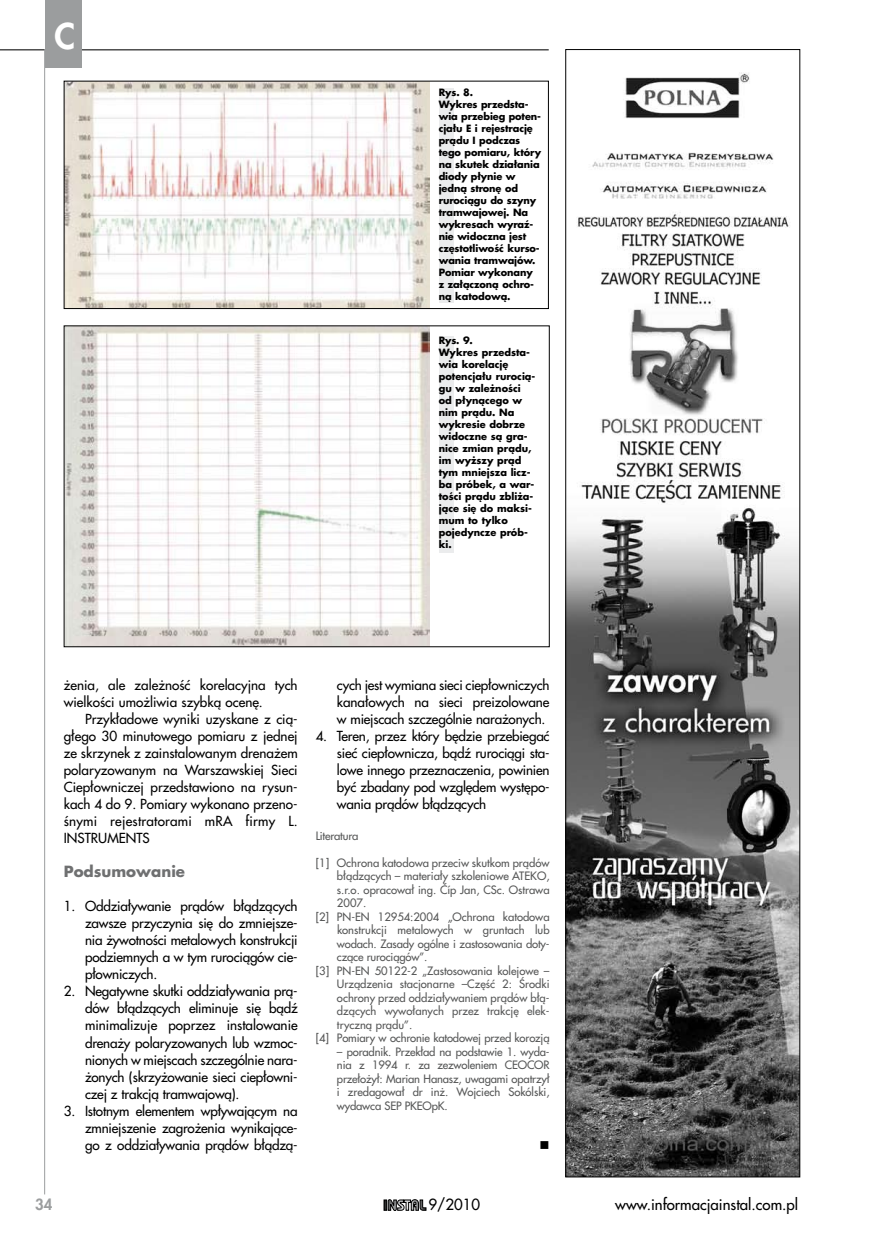
<style>
.page{position:relative;width:872px;height:1255px;background:#fff}
.page>*{position:absolute;margin:0;border:0;box-sizing:border-box;transform-origin:0 0}
.t1{font:800 34.5px "Futura CE";color:#fff}
.t2{font:500 15px "Futura CE";color:#000}
.t3{font:700 15px "Futura CE";color:#6f7071}
.t4{font:800 15px "Futura CE";color:#9b9d9e}
.t5{font:500 13.5px/17px "Futura CE";letter-spacing:-.015em;color:#000;text-align:justify}
.t6{font:13.5px "Wingdings";color:#000}
.t7{font:500 11.25px/13.5px "Futura CE";color:#565757;text-align:center}
.t8{font:700 9.75px/12px "Futura CE";letter-spacing:-.01em;color:#000}
</style>
<div class="page">
<hr style="left:0;top:49px;width:549px;height:1px;background:#000">
<div style="left:45px;top:0;width:37px;height:67px;background:#9b9d9e"></div>
<hr style="left:44px;top:49px;width:1px;height:1145px;background:#9b9d9e">
<svg style="left:383px;top:1199px;width:44px;height:12px"></svg>
<svg style="left:384px;top:1199px;width:42px;height:11px"></svg>
<img style="left:66px;top:327px;width:364px;height:318px">
<img style="left:66px;top:83px;width:364px;height:224px">
<div style="left:64px;top:81px;width:485px;height:228px;border:1px solid #000"></div>
<img style="left:567px;top:72px;width:231px;height:1103px">
<div style="left:565px;top:49px;width:235px;height:1128px;border:1px solid #000"></div>
<div style="left:439px;top:88px;width:14px;height:215px;background:#ebeced"></div>
<div style="left:439px;top:336px;width:14px;height:216px;background:#ebeced"></div>
<h1 class="t1" style="left:54px;top:12px;width:22px">C</h1>
<p class="t8" style="left:439px;top:86px;width:104px">Rys. 8.<br>Wykres przedsta&shy;wia przebieg poten&shy;cjału E i rejestrację prądu I podczas tego pomiaru, który na skutek działania diody płynie w jedną stronę od rurociągu do szyny tramwajowej. Na wykresach wyraź&shy;nie widoczna jest częstotliwość kurso&shy;wania tramwajów.<br>Pomiar wykonany<br>z załączoną ochro&shy;ną katodową.</p>
<p class="t8" style="left:439px;top:334px;width:98px">Rys. 9.<br>Wykres przedsta&shy;wia korelację potencjału rurocią&shy;gu w zależności od płynącego w nim prądu. Na wykresie dobrze widoczne są gra&shy;nice zmian prądu, im wyższy prąd tym mniejsza licz&shy;ba próbek, a war&shy;tości prądu zbliża&shy;jące się do maksi&shy;mum to tylko pojedyncze prób&shy;ki.</p>
<p class="t5" style="left:64px;top:675px;width:235px">żenia, ale zależność korelacyjna tych wielkości umożliwia szybką ocenę.</p>
<p class="t5" style="left:64px;top:709px;width:235px;text-indent:21px">Przykładowe wyniki uzyskane z cią&shy;głego 30 minutowego pomiaru z jednej ze skrzynek z zainstalowanym drenażem polaryzowanym na Warszawskiej S ieci Ciepłowniczej przedstawiono na rysun&shy;kach 4 do 9. Pomiary wykonano przeno&shy;śnymi rejestratorami mRA</p>
<p class="t5" style="left:246px;top:812px;width:54px">firmy L.</p>
<p class="t5" style="left:64px;top:829px;width:84px">INSTRUME NTS</p>
<p class="t3" style="left:64px;top:860px;width:123px">Podsumowanie</p>
<p class="t5" style="left:85px;top:897px;width:214px;text-indent:-21px">1. Oddziaływanie prądów błądzących zawsze przyczynia się do zmniejsze&shy;nia żywotności metalowych konstrukcji podziemnych a w tym rurociągów cie&shy;płowniczych.</p>
<p class="t5" style="left:85px;top:982px;width:214px;text-indent:-21px">2. Negatywne skutki oddziaływania prą&shy;dów błądzących eliminuje się bądź minimalizuje poprzez instalowanie drenaży polaryzowanych lub wzmoc&shy;nionych w miejscach szczególnie nara&shy;żonych (skrzyżowanie sieci ciepłowni&shy;czej z trakcją tramwajową).</p>
<p class="t5" style="left:85px;top:1101px;width:214px;text-indent:-21px">3. Istotnym elementem wpływającym na zmniejszenie zagrożenia wynikające&shy;go z oddziaływania prądów błądzą-</p>
<p class="t4" style="left:35px;top:1193px;width:19px">34</p>
<p class="t5" style="left:337px;top:675px;width:214px">cych jest wymiana sieci ciepłowniczych kanałowych na sieci preizolowane w miejscach szczególnie narażonych.</p>
<p class="t5" style="left:337px;top:726px;width:214px;text-indent:-21px">4. Teren, przez który będzie przebiegać sieć ciepłownicza, bądź rurociągi sta&shy;lowe innego przeznaczenia, powinien być zbadany pod względem występo&shy;wania prądów błądzących</p>
<p class="t7" style="left:316px;top:828px;width:44px">Literatura</p>
<p class="t7" style="left:316px;top:855px;width:236px">[1] Ochrona katodowa przeciw skutkom prądów błądzących – materiały szkoleniowe ATEKO</p>
<p class="t7" style="left:546px;top:868px;width:5px">,</p>
<p class="t7" style="left:337px;top:882px;width:214px">s.r.o. opracował ing. Číp Jan, CSc. Ostrawa</p>
<p class="t7" style="left:337px;top:895px;width:31px">2007.</p>
<p class="t7" style="left:316px;top:909px;width:235px">[2] PN-EN 12954:2004 „Ochrona katodowa</p>
<p class="t7" style="left:337px;top:922px;width:214px">konstrukcji metalowych w gruntach lub</p>
<p class="t7" style="left:337px;top:936px;width:214px">wodach. Zasady ogólne i zastosowania doty-</p>
<p class="t7" style="left:337px;top:949px;width:92px">czące rurociągów”.</p>
<p class="t7" style="left:316px;top:963px;width:235px">[3] PN-EN 50122-2 „Zastosowania kolejowe –</p>
<p class="t7" style="left:337px;top:976px;width:214px">Urządzenia stacjonarne –Część 2: Środki</p>
<p class="t7" style="left:337px;top:990px;width:214px">ochrony przed oddziaływaniem prądów błą-</p>
<p class="t7" style="left:337px;top:1003px;width:214px">dzących wywołanych przez trakcję elek-</p>
<p class="t7" style="left:337px;top:1017px;width:77px">tryczną prądu”.</p>
<p class="t7" style="left:316px;top:1030px;width:235px">[4] Pomiary w ochronie katodowej przed korozją</p>
<p class="t7" style="left:337px;top:1044px;width:214px;text-align:left">– poradnik. Przekład na podstawie 1. wyda&shy;nia z 1994 r. za zezwoleniem CEOCOR przełożył: Marian Hanasz, uwagami opatrzył i zredagował dr inż. Wojciech Sokólski, wydawca SE P PKEO</p>
<p class="t7" style="left:432px;top:1098px;width:17px">pK.</p>
<p class="t6" style="left:539px;top:1137px;width:12px">■</p>
<p class="t2" style="left:428px;top:1193px;width:53px">9/2010</p>
<p class="t2" style="left:615px;top:1193px;width:184px">www.informacjainstal.com.pl</p>
</div>
